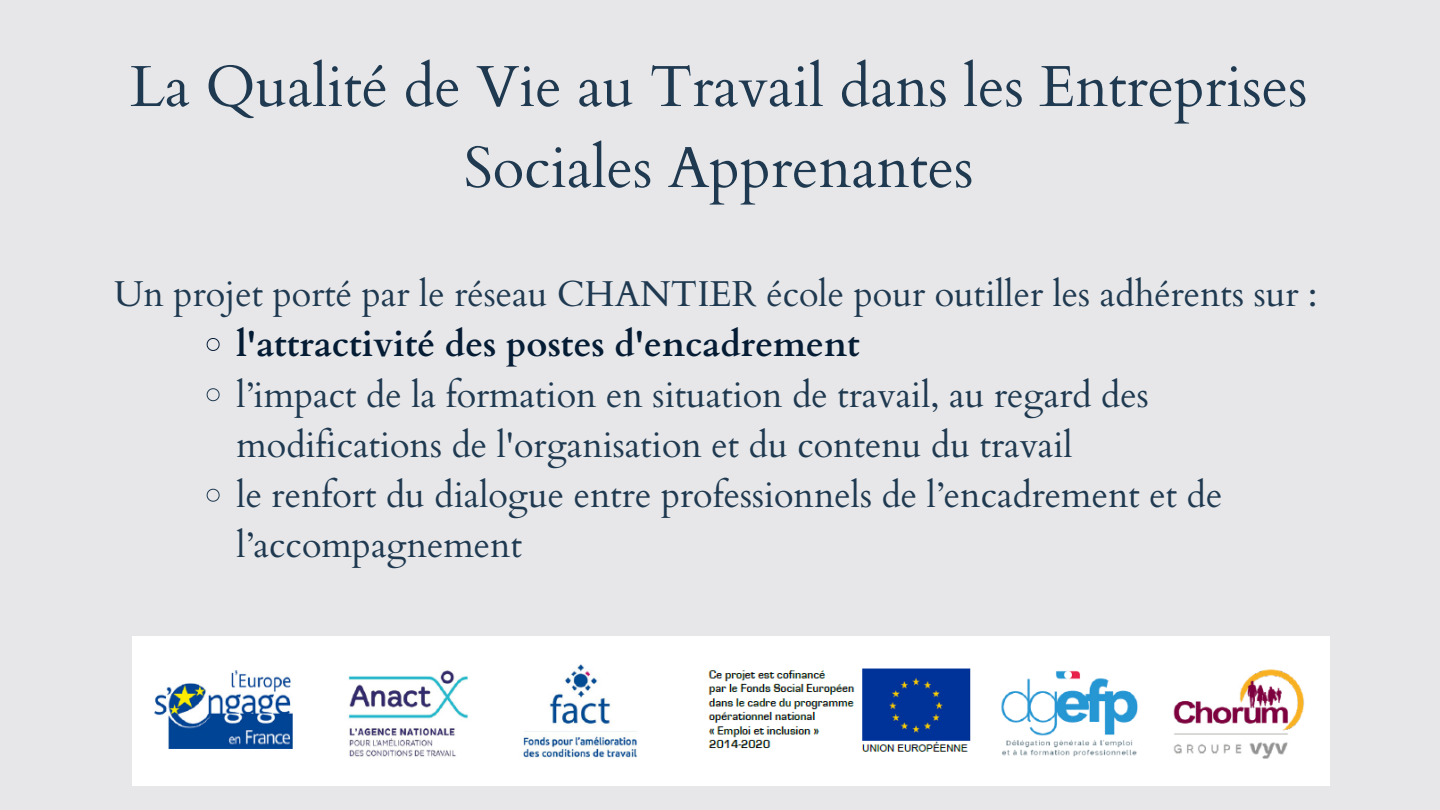
<style>
.page{position:relative;width:1440px;height:810px;background:#e7e7e9}
.page>*{position:absolute;margin:0;border:0;box-sizing:border-box;transform-origin:0 0}
.t1{font:58px/81px "Cardo";color:#1e3950;text-align:center}
.t2{font:36px/50.2px "Cardo";color:#1e3950}
.t3{font:700 36px "Cardo";color:#051c35}
</style>
<div class="page">
<img style="left:132px;top:637px;width:1198px;height:148px">
<svg style="left:206px;top:338px;width:14px;height:13px"></svg>
<svg style="left:206px;top:388px;width:14px;height:14px"></svg>
<svg style="left:206px;top:488px;width:14px;height:14px"></svg>
<h1 class="t1" style="left:130px;top:47px;width:1179px">La Qualité de Vie au Travail dans les Entreprises<br>Sociales Apprenantes</h1>
<p class="t2" style="left:114px;top:270px;width:1205px">Un projet porté par le réseau CHANTIER école pour outiller les adhérents sur :</p>
<p class="t3" style="left:237px;top:321px;width:625px">l'attractivité des postes d'encadrement</p>
<p class="t2" style="left:237px;top:370px;width:987px">l’impact de la formation en situation de travail, au regard des modifications de l'organisation et du contenu du travail<br>le renfort du dialogue entre professionnels de l’encadrement et de l’accompagnement</p>
</div>
